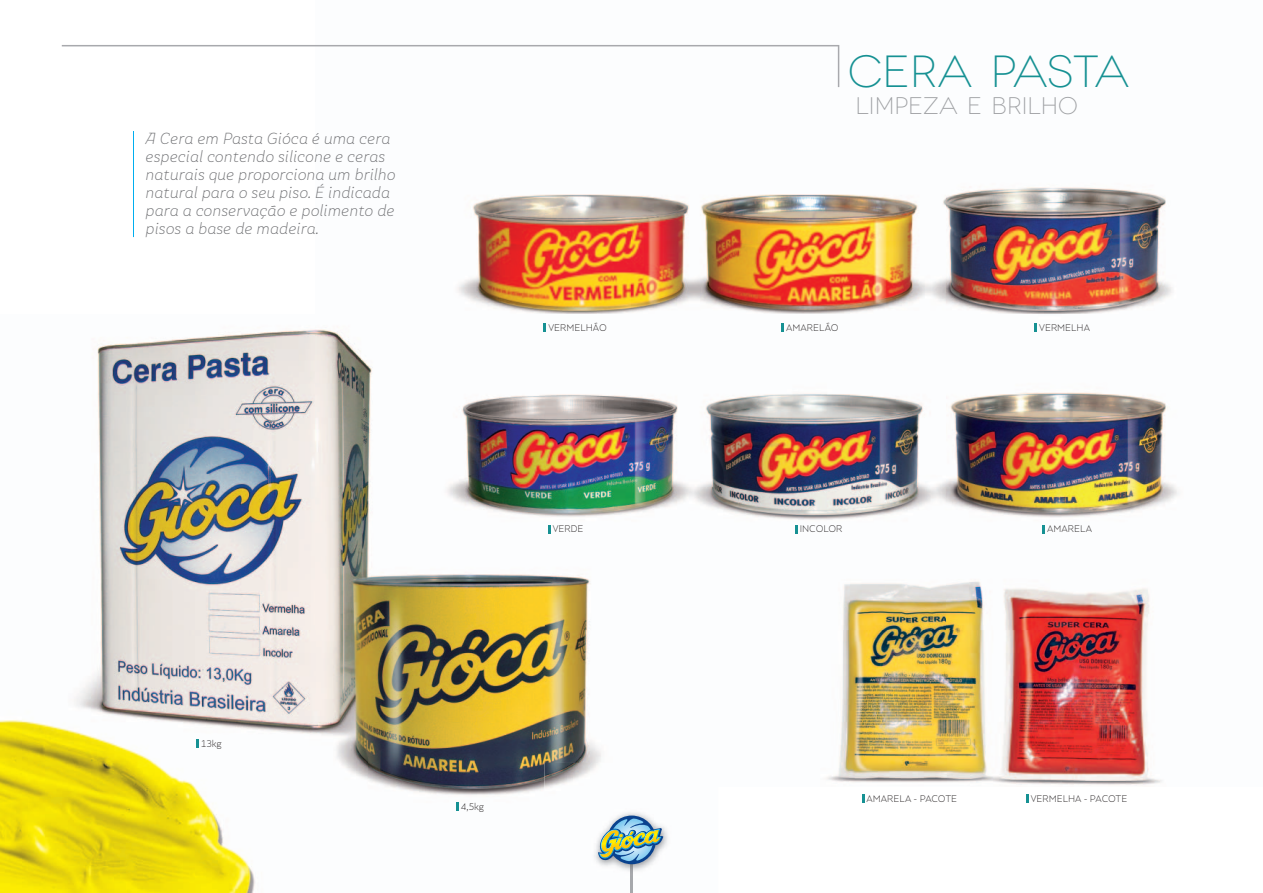
<style>
.page{position:relative;width:1263px;height:893px;background:#fff}
.page>*{position:absolute;margin:0;border:0;box-sizing:border-box;transform-origin:0 0}
.t1{font:300 45px "Novecentowide";letter-spacing:-.01em;color:#169193}
.t2{font:300 24px "Novecentowide";color:#9d9fa2}
.t3{font:italic 300 15px/18px "Skola Sans";color:#6c6d70}
.t4{font:300 9px "Skola Sans";color:#231f20}
</style>
<div class="page">
<img style="left:61px;top:45px;width:1118px;height:585px">
<img style="left:0;top:630px;width:579px;height:263px">
<img style="left:579px;top:630px;width:583px;height:155px">
<svg style="left:544px;top:323px;width:2px;height:9px"></svg>
<svg style="left:782px;top:323px;width:2px;height:9px"></svg>
<svg style="left:1035px;top:323px;width:2px;height:9px"></svg>
<svg style="left:548px;top:525px;width:2px;height:8px"></svg>
<svg style="left:795px;top:525px;width:2px;height:8px"></svg>
<svg style="left:862px;top:794px;width:2px;height:9px"></svg>
<svg style="left:1026px;top:794px;width:2px;height:9px"></svg>
<svg style="left:1043px;top:525px;width:2px;height:8px"></svg>
<svg style="left:196px;top:739px;width:3px;height:9px"></svg>
<svg style="left:456px;top:802px;width:3px;height:9px"></svg>
<hr style="left:133px;top:132px;width:1px;height:105px;background:#00aeef">
<svg style="left:62px;top:45px;width:777px;height:42px"></svg>
<img style="left:545px;top:763px;width:173px;height:130px">
<img style="left:631px;top:864px;width:1px;height:29px">
<img style="left:598px;top:815px;width:65px;height:49px">
<p class="t3" style="left:145px;top:129px;width:252px">A Cera em Pasta Gióca é uma cera especial contendo silicone e ceras naturais que proporciona um brilho natural para o seu piso. É indicada para a conservação e polimento de pisos a base de madeira.</p>
<h1 class="t1" style="left:848px;top:45px;width:283px">CERA PASTA</h1>
<h2 class="t2" style="left:855px;top:92px;width:224px">LIMPEZA E BRILHO</h2>
<p class="t4" style="left:548px;top:322px;width:60px">VERMELHÃO</p>
<p class="t4" style="left:786px;top:322px;width:54px">AMARELÃO</p>
<p class="t4" style="left:1039px;top:322px;width:52px">VERMELHA</p>
<p class="t4" style="left:553px;top:523px;width:32px">VERDE</p>
<p class="t4" style="left:800px;top:523px;width:44px">INCOLOR</p>
<p class="t4" style="left:1047px;top:523px;width:46px">AMARELA</p>
<p class="t4" style="left:201px;top:738px;width:22px">13kg</p>
<p class="t4" style="left:461px;top:801px;width:25px">4,5kg</p>
<p class="t4" style="left:866px;top:793px;width:92px">AMARELA - PACOTE</p>
<p class="t4" style="left:1031px;top:793px;width:98px">VERMELHA - PACOTE</p>
</div>
